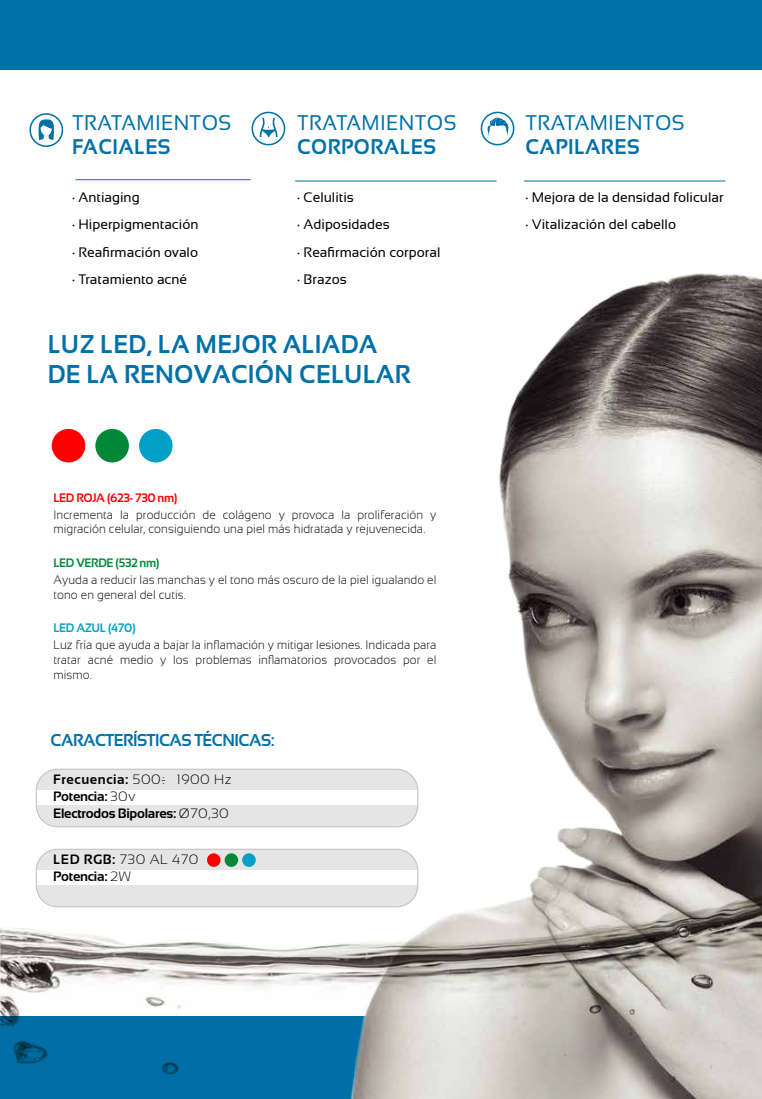
<style>
.page{position:relative;width:762px;height:1099px;background:#fff}
.page>*{position:absolute;margin:0;border:0;box-sizing:border-box;transform-origin:0 0}
.t1{font:700 25.75px/30px "Sansation";letter-spacing:.01em;color:#0070a9;scale:.95 1}
.t2{font:21.25px "Sansation";letter-spacing:.02em;color:#0070a9;scale:.95 1}
.t3{font:700 21.25px "Sansation";letter-spacing:.02em;color:#0070a9;scale:.95 1}
.t4{font:700 17.12px "Sansation";letter-spacing:-.03em;color:#0070a9;scale:.95 1}
.t5{font:13.75px/27.5px "Sansation";color:#000}
.t6{font:700 13.62px/16.6px "Sansation";letter-spacing:-.02em;color:#000}
.t7{font:300 12.25px/14.8px "Sansation";letter-spacing:.01em;color:#000;scale:.95 1}
.t8{font:700 12.25px "Sansation";letter-spacing:-.03em;color:#f00;scale:.95 1}
.t9{font:700 12.25px "Sansation";letter-spacing:-.03em;color:#008837;scale:.95 1}
.t10{font:700 12.25px "Sansation";letter-spacing:-.03em;color:#00a0c6;scale:.95 1}
.s1{font-weight:300}
</style>
<div class="page">
<svg style="left:487px;top:117px;width:21px;height:19px"></svg>
<div style="left:0;top:0;width:762px;height:70px;background:#0070a9"></div>
<div style="left:251px;top:112px;width:34px;height:33px;border:2px solid #0070a9;border-radius:50%"></div>
<svg style="left:260px;top:118px;width:17px;height:19px"></svg>
<div style="left:29px;top:113px;width:34px;height:34px;border:2px solid #0070a9;border-radius:50%"></div>
<svg style="left:39px;top:119px;width:15px;height:21px"></svg>
<hr style="left:75px;top:179px;width:175px;height:1px;background:#0070a9">
<hr style="left:295px;top:181px;width:201px;height:1px;background:#0070a9">
<div style="left:481px;top:112px;width:33px;height:33px;border:2px solid #0070a9;border-radius:50%"></div>
<hr style="left:524px;top:181px;width:201px;height:1px;background:#0070a9">
<img style="left:499px;top:273px;width:263px;height:245px">
<img style="left:0;top:518px;width:762px;height:580px">
<div style="left:52px;top:429px;width:33px;height:33px;background:#f00;border-radius:50%"></div>
<div style="left:95px;top:429px;width:34px;height:33px;background:#008837;border-radius:50%"></div>
<div style="left:139px;top:429px;width:34px;height:33px;background:#00a0c6;border-radius:50%"></div>
<div style="left:36px;top:849px;width:382px;height:20px;background:#e5e5e5"></div>
<div style="left:36px;top:885px;width:382px;height:21px;background:#e5e5e5"></div>
<div style="left:36px;top:848px;width:382px;height:59px;border:1px solid #c7c9c7;border-radius:21px"></div>
<div style="left:207px;top:853px;width:13px;height:13px;background:#f00;border-radius:50%"></div>
<div style="left:225px;top:853px;width:13px;height:13px;background:#008837;border-radius:50%"></div>
<div style="left:242px;top:853px;width:14px;height:13px;background:#00a0c6;border-radius:50%"></div>
<h2 class="t2" style="left:72px;top:111px;width:169px">TRATAMIENTOS</h2>
<h2 class="t3" style="left:72px;top:135px;width:105px">FACIALES</h2>
<p class="t5" style="left:72px;top:183px;width:128px">· Antiaging<br>· Hiperpigmentación · Reafirmación ovalo · Tratamiento acné</p>
<h2 class="t2" style="left:297px;top:111px;width:169px">TRATAMIENTOS</h2>
<h2 class="t3" style="left:297px;top:135px;width:148px">CORPORALES</h2>
<p class="t5" style="left:297px;top:183px;width:145px">· Celulitis<br>· Adiposidades<br>· Reafirmación corporal · Brazos</p>
<h1 class="t1" style="left:48px;top:329px;width:383px">LUZ LED, LA MEJOR ALIADA<br>DE LA RENOVACIÓN CELULAR</h1>
<p class="t8" style="left:53px;top:490px;width:132px">LED ROJA (623- 730 nm)</p>
<p class="t7" style="left:53px;top:507px;width:404px">Incrementa la producción de colágeno y provoca la proliferación y migración celular, consiguiendo una piel más hidratada y rejuvenecida.</p>
<p class="t9" style="left:53px;top:556px;width:113px">LED VERDE (532 nm)</p>
<p class="t7" style="left:53px;top:572px;width:404px">Ayuda a reducir las manchas y el tono más oscuro de la piel igualando el tono en general del cutis.</p>
<p class="t10" style="left:53px;top:621px;width:88px">LED AZUL (470)</p>
<p class="t7" style="left:53px;top:637px;width:404px;text-align:justify">Luz fría que ayuda a bajar la inflamación y mitigar lesiones. Indicada para tratar acné medio y los problemas inflamatorios provocados por el mismo.</p>
<h3 class="t4" style="left:51px;top:730px;width:237px">CARACTERÍSTICAS TÉCNICAS:</h3>
<p class="t6" style="left:53px;top:771px;width:180px">Frecuencia: <span class="s1">500-: 1900 Hz<br></span>Potencia: <span class="s1">30v<br></span>Electrodos Bipolares: <span class="s1">Ø70,30</span></p>
<p class="t6" style="left:53px;top:851px;width:147px">LED RGB: <span class="s1">730 AL 470<br></span>Potencia: <span class="s1">2W</span></p>
<h2 class="t2" style="left:525px;top:111px;width:169px">TRATAMIENTOS</h2>
<h2 class="t3" style="left:525px;top:135px;width:122px">CAPILARES</h2>
<p class="t5" style="left:525px;top:183px;width:200px">· Mejora de la densidad folicular · Vitalización del cabello</p>
</div>
